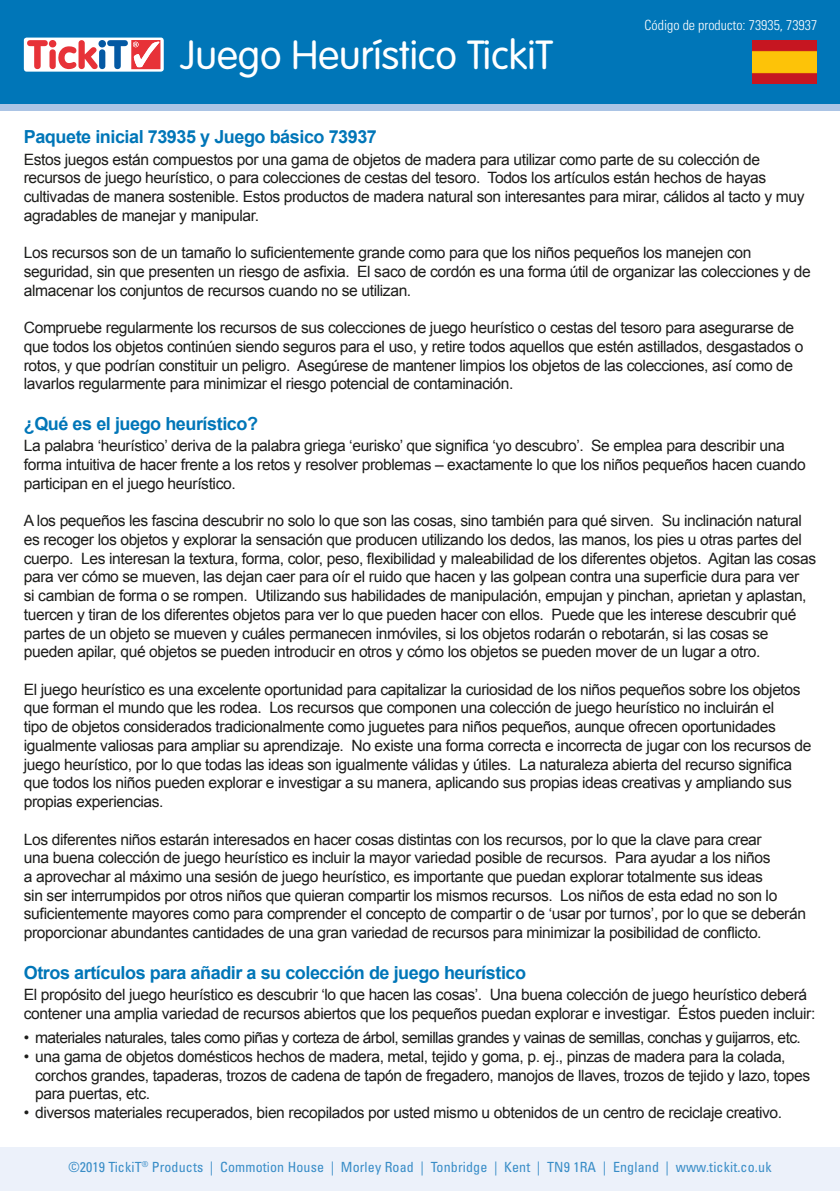
<style>
.page{position:relative;width:840px;height:1191px;background:#fff}
.page>*{position:absolute;margin:0;border:0;box-sizing:border-box;transform-origin:0 0}
.t1{font:300 40px "VAG Rounded";color:#fff}
.t2{font:700 18px "Arial";letter-spacing:-.025em;color:#0076b8}
.t3{font:15.6px/18.8px "Arial";letter-spacing:-.025em;color:#1d1d1b}
.t4{font:condensed 14px "Univers";letter-spacing:.01em;color:#398dc7}
.t5{font:300 condensed 14px "Univers";color:#fff}
</style>
<div class="page">
<div style="left:0;top:22px;width:839px;height:89px;background:#abc4e5"></div>
<div style="left:0;top:0;width:839px;height:103px;background:#0076b8"></div>
<img style="left:752px;top:40px;width:64px;height:44px">
<div style="left:0;top:1147px;width:839px;height:44px;background:#ecf1fa"></div>
<div style="left:24px;top:38px;width:140px;height:34px;background:#fff;border-radius:3px"></div>
<svg style="left:27px;top:40px;width:133px;height:29px"></svg>
<p class="t1" style="left:180px;top:32px;width:374px">Juego Heurístico TickiT</p>
<p class="t5" style="left:644px;top:17px;width:174px">Código de producto: 73935, 73937</p>
<p class="t2" style="left:24px;top:125px;width:354px">Paquete inicial 73935 y Juego básico 73937</p>
<p class="t3" style="left:24px;top:150px;width:781px">Estos juegos están compuestos por una gama de objetos de madera para utilizar como parte de su colección de recursos de juego heurístico, o para colecciones de cestas del tesoro. Todos los artículos están hechos de hayas cultivadas de manera sostenible. Estos productos de madera natural son interesantes para mirar, cálidos al tacto y muy agradables de manejar y manipular.</p>
<p class="t3" style="left:24px;top:244px;width:787px">Los recursos son de un tamaño lo suficientemente grande como para que los niños pequeños los manejen con seguridad, sin que presenten un riesgo de asfixia. El saco de cordón es una forma útil de organizar las colecciones y de almacenar los conjuntos de recursos cuando no se utilizan.</p>
<p class="t3" style="left:24px;top:318px;width:780px">Compruebe regularmente los recursos de sus colecciones de juego heurístico o cestas del tesoro para asegurarse de que todos los objetos continúen siendo seguros para el uso, y retire todos aquellos que estén astillados, desgastados o rotos, y que podrían constituir un peligro. Asegúrese de mantener limpios los objetos de las colecciones, así como de lavarlos regularmente para minimizar el riesgo potencial de contaminación.</p>
<p class="t2" style="left:24px;top:411px;width:235px">¿Qué es el juego heurístico?</p>
<p class="t3" style="left:24px;top:436px;width:783px">La palabra ‘heurístico’ deriva de la palabra griega ‘eurisko’ que significa ‘yo descubro’. Se emplea para describir una forma intuitiva de hacer frente a los retos y resolver problemas – exactamente lo que los niños pequeños hacen cuando participan en el juego heurístico.</p>
<p class="t3" style="left:24px;top:511px;width:793px">A los pequeños les fascina descubrir no solo lo que son las cosas, sino también para qué sirven. Su inclinación natural es recoger los objetos y explorar la sensación que producen utilizando los dedos, las manos, los pies u otras partes del cuerpo. Les interesan la textura, forma, color, peso, flexibilidad y maleabilidad de los diferentes objetos. Agitan las cosas para ver cómo se mueven, las dejan caer para oír el ruido que hacen y las golpean contra una superficie dura para ver<br>si cambian de forma o se rompen. Utilizando sus habilidades de manipulación, empujan y pinchan, aprietan y aplastan, tuercen y tiran de los diferentes objetos para ver lo que pueden hacer con ellos. Puede que les interese descubrir qué partes de un objeto se mueven y cuáles permanecen inmóviles, si los objetos rodarán o rebotarán, si las cosas se pueden apilar, qué objetos se pueden introducir en otros y cómo los objetos se pueden mover de un lugar a otro.</p>
<p class="t3" style="left:24px;top:680px;width:788px">El juego heurístico es una excelente oportunidad para capitalizar la curiosidad de los niños pequeños sobre los objetos que forman el mundo que les rodea. Los recursos que componen una colección de juego heurístico no incluirán el<br>tipo de objetos considerados tradicionalmente como juguetes para niños pequeños, aunque ofrecen oportunidades igualmente valiosas para ampliar su aprendizaje. No existe una forma correcta e incorrecta de jugar con los recursos de juego heurístico, por lo que todas las ideas son igualmente válidas y útiles. La naturaleza abierta del recurso significa que todos los niños pueden explorar e investigar a su manera, aplicando sus propias ideas creativas y ampliando sus propias experiencias.</p>
<p class="t3" style="left:24px;top:830px;width:783px">Los diferentes niños estarán interesados en hacer cosas distintas con los recursos, por lo que la clave para crear<br>una buena colección de juego heurístico es incluir la mayor variedad posible de recursos. Para ayudar a los niños<br>a aprovechar al máximo una sesión de juego heurístico, es importante que puedan explorar totalmente sus ideas<br>sin ser interrumpidos por otros niños que quieran compartir los mismos recursos. Los niños de esta edad no son lo suficientemente mayores como para comprender el concepto de compartir o de ‘usar por turnos’, por lo que se deberán proporcionar abundantes cantidades de una gran variedad de recursos para minimizar la posibilidad de conflicto.</p>
<p class="t2" style="left:24px;top:960px;width:503px">Otros artículos para añadir a su colección de juego heurístico</p>
<p class="t3" style="left:24px;top:985px;width:792px">El propósito del juego heurístico es descubrir ‘lo que hacen las cosas’. Una buena colección de juego heurístico deberá contener una amplia variedad de recursos abiertos que los pequeños puedan explorar e investigar. Éstos pueden incluir:</p>
<p class="t3" style="left:24px;top:1028px;width:778px">• materiales naturales, tales como piñas y corteza de árbol, semillas grandes y vainas de semillas, conchas y guijarros, etc.</p>
<p class="t3" style="left:35px;top:1047px;width:776px;text-indent:-11px">• una gama de objetos domésticos hechos de madera, metal, tejido y goma, p. ej., pinzas de madera para la colada, corchos grandes, tapaderas, trozos de cadena de tapón de fregadero, manojos de llaves, trozos de tejido y lazo, topes para puertas, etc.</p>
<p class="t3" style="left:24px;top:1103px;width:759px">• diversos materiales recuperados, bien recopilados por usted mismo u obtenidos de un centro de reciclaje creativo.</p>
<p class="t4" style="left:68px;top:1158px;width:704px">©2019 TickiT<sup>®</sup> Products | Commotion House | Morley Road | Tonbridge | Kent | TN9 1RA | England | www.tickit.co.uk</p>
</div>
